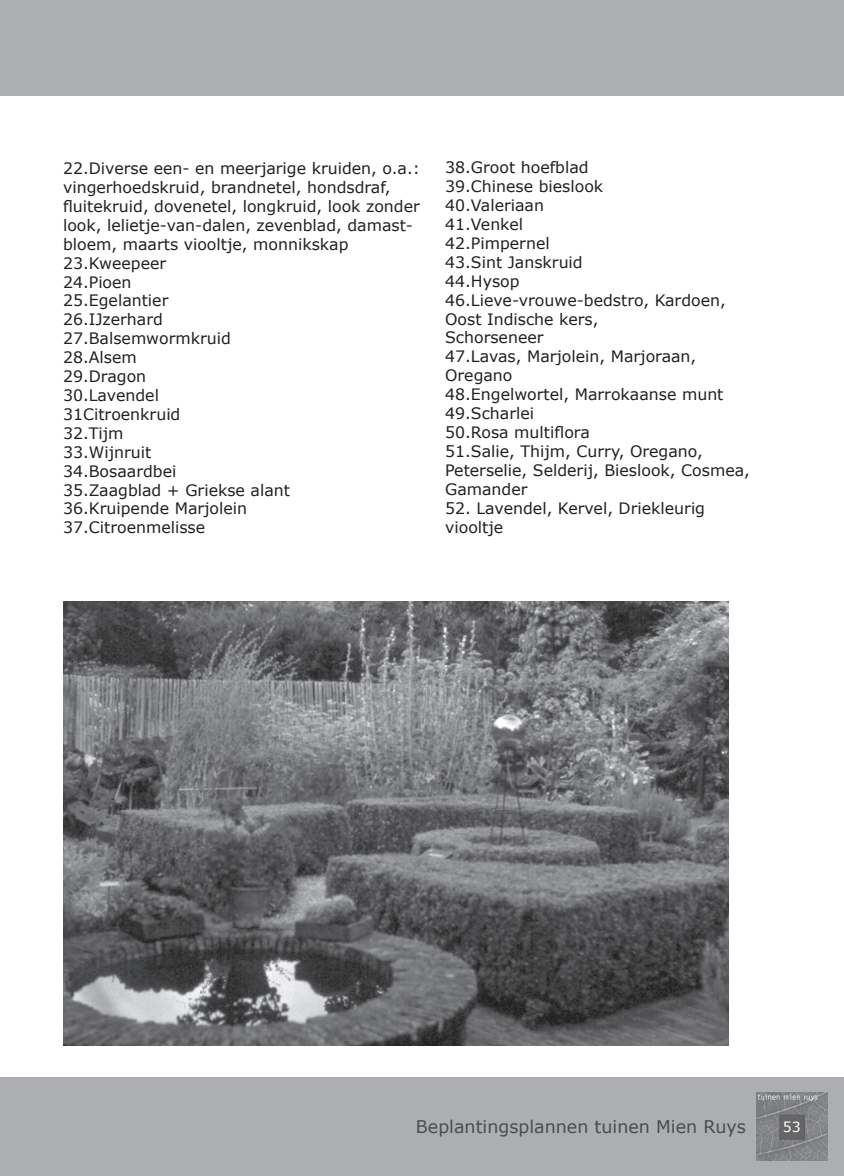
<style>
.page{position:relative;width:844px;height:1176px;background:#fff}
.page>*{position:absolute;margin:0;border:0;box-sizing:border-box;transform-origin:0 0}
.t1{font:17.5px "Verdana";color:#4b4c4d}
.t2{font:15.75px/18.9px "Verdana";color:#231f20}
.t3{font:14px "Verdana";color:#fff}
</style>
<div class="page">
<div style="left:0;top:1077px;width:843px;height:99px;background:#adaeb2"></div>
<div style="left:0;top:0;width:843px;height:96px;background:#adaeb2"></div>
<img style="left:756px;top:1093px;width:71px;height:68px">
<img style="left:63px;top:602px;width:664px;height:443px">
<p class="t2" style="left:63px;top:159px;width:358px">22.Diverse een- en meerjarige kruiden, o.a.: vingerhoedskruid, brandnetel, hondsdraf, fluitekruid, dovenetel, longkruid, look zonder look, lelietje-van-dalen, zevenblad, damast&shy;bloem, maarts viooltje, monnikskap<br>23.Kweepeer<br>24.Pioen<br>25.Egelantier<br>26.IJzerhard<br>27.Balsemwormkruid<br>28.Alsem<br>29.Dragon<br>30.Lavendel<br>31Citroenkruid<br>32.Tijm<br>33.Wijnruit<br>34.Bosaardbei<br>35.Zaagblad + Griekse alant<br>36.Kruipende Marjolein<br>37.Citroenmelisse</p>
<p class="t2" style="left:445px;top:158px;width:306px">38.Groot hoefblad<br>39.Chinese bieslook<br>40.Valeriaan<br>41.Venkel<br>42.Pimpernel<br>43.Sint Janskruid<br>44.Hysop<br>46.Lieve-vrouwe-bedstro, Kardoen,<br>Oost Indische kers,<br>Schorseneer<br>47.Lavas, Marjolein, Marjoraan,<br>Oregano<br>48.Engelwortel, Marrokaanse munt<br>49.Scharlei<br>50.Rosa multiflora<br>51.Salie, Thijm, Curry, Oregano,<br>Peterselie, Selderij, Bieslook, Cosmea,<br>Gamander</p>
<p class="t2" style="left:445px;top:498px;width:261px">52. Lavendel, Kervel, Driekleurig viooltje</p>
<p class="t1" style="left:416px;top:1114px;width:331px">Beplantingsplannen tuinen Mien Ruys</p>
<p class="t3" style="left:782px;top:1117px;width:19px">53</p>
</div>
